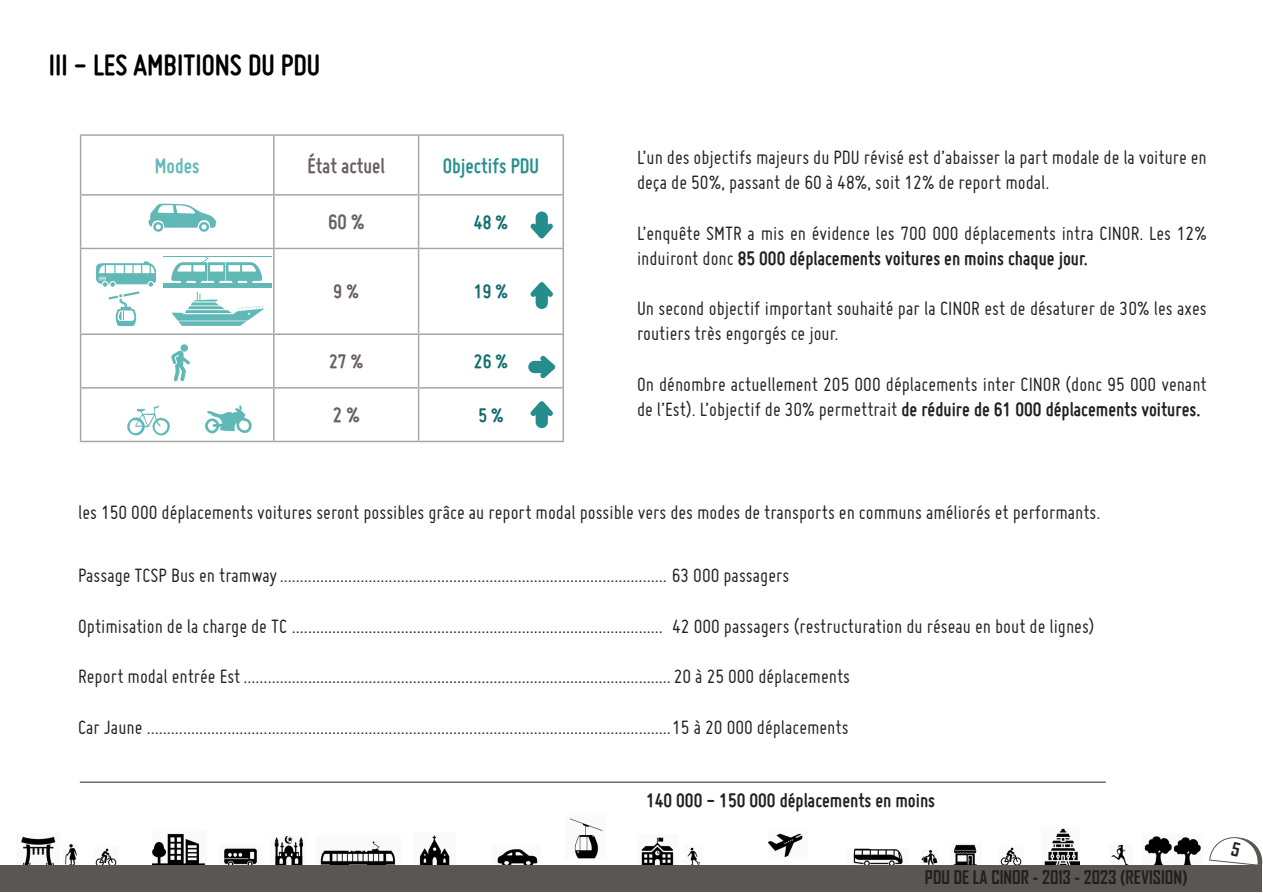
<style>
.page{position:relative;width:1263px;height:893px;background:#fff}
.page>*{position:absolute;margin:0;border:0;box-sizing:border-box;transform-origin:0 0}
.t1{font:700 31.5px "Miso";color:#000}
.t2{font:700 22.5px "Miso";color:#6a5f64}
.t3{font:700 22.5px "Miso";color:#27908d}
.t4{font:700 22.5px "Miso";color:#61b9b7}
.t5{font:21px/25.2px "Miso";color:#231f20}
.t6{font:700 21px "Miso";color:#231f20}
.t7{font:700 21px "Miso";color:#685c61}
.t8{font:700 21px "Miso";color:#126c6e}
.t9{font:700 21px "Miso";color:#126d6f}
.t10{font:700 21px "Miso";color:#126d6e}
.t11{font:700 21px "Miso";color:#126a6c}
.t12{font:700 18px "Agency FB";color:#231f20}
.s1{font-weight:700}
</style>
<div class="page">
<img style="left:1174px;top:837px;width:27px;height:28px">
<img style="left:419px;top:835px;width:31px;height:30px">
<img style="left:224px;top:848px;width:33px;height:17px">
<img style="left:65px;top:844px;width:12px;height:21px">
<img style="left:1000px;top:847px;width:22px;height:18px">
<img style="left:641px;top:837px;width:33px;height:28px">
<img style="left:922px;top:850px;width:16px;height:15px">
<img style="left:953px;top:844px;width:24px;height:21px">
<img style="left:1144px;top:836px;width:28px;height:29px">
<img style="left:497px;top:849px;width:41px;height:16px">
<img style="left:1044px;top:828px;width:36px;height:37px">
<img style="left:152px;top:833px;width:54px;height:32px">
<img style="left:274px;top:836px;width:29px;height:29px">
<img style="left:687px;top:847px;width:13px;height:18px">
<img style="left:853px;top:848px;width:50px;height:17px">
<img style="left:320px;top:841px;width:76px;height:24px">
<img style="left:21px;top:836px;width:35px;height:29px">
<img style="left:1111px;top:844px;width:18px;height:21px">
<img style="left:95px;top:848px;width:22px;height:17px">
<div style="left:1px;top:865px;width:1261px;height:27px;background:#5b5651"></div>
<img style="left:569px;top:818px;width:34px;height:41px">
<img style="left:769px;top:833px;width:34px;height:24px">
<hr style="left:80px;top:134px;width:194px;height:2px;background:#a4a7a7">
<hr style="left:80px;top:136px;width:1px;height:58px;background:#a4a7a7">
<hr style="left:274px;top:134px;width:145px;height:2px;background:#a4a7a7">
<hr style="left:273px;top:136px;width:2px;height:58px;background:#a4a7a7">
<hr style="left:419px;top:134px;width:145px;height:2px;background:#a4a7a7">
<hr style="left:418px;top:136px;width:1px;height:58px;background:#a4a7a7">
<hr style="left:562px;top:136px;width:2px;height:58px;background:#a4a7a7">
<hr style="left:80px;top:194px;width:194px;height:2px;background:#a4a7a7">
<hr style="left:80px;top:196px;width:1px;height:52px;background:#a4a7a7">
<hr style="left:274px;top:194px;width:145px;height:2px;background:#a4a7a7">
<hr style="left:273px;top:196px;width:2px;height:52px;background:#a4a7a7">
<hr style="left:419px;top:194px;width:145px;height:2px;background:#a4a7a7">
<hr style="left:418px;top:196px;width:1px;height:52px;background:#a4a7a7">
<hr style="left:562px;top:196px;width:2px;height:52px;background:#a4a7a7">
<hr style="left:80px;top:248px;width:194px;height:1px;background:#a4a7a7">
<hr style="left:80px;top:249px;width:1px;height:84px;background:#a4a7a7">
<hr style="left:274px;top:248px;width:145px;height:1px;background:#a4a7a7">
<hr style="left:273px;top:249px;width:2px;height:84px;background:#a4a7a7">
<hr style="left:419px;top:248px;width:145px;height:1px;background:#a4a7a7">
<hr style="left:418px;top:249px;width:1px;height:84px;background:#a4a7a7">
<hr style="left:562px;top:249px;width:2px;height:84px;background:#a4a7a7">
<hr style="left:80px;top:333px;width:194px;height:2px;background:#a4a7a7">
<hr style="left:80px;top:335px;width:1px;height:52px;background:#a4a7a7">
<hr style="left:274px;top:333px;width:145px;height:2px;background:#a4a7a7">
<hr style="left:273px;top:335px;width:2px;height:52px;background:#a4a7a7">
<hr style="left:419px;top:333px;width:145px;height:2px;background:#a4a7a7">
<hr style="left:418px;top:335px;width:1px;height:52px;background:#a4a7a7">
<hr style="left:562px;top:335px;width:2px;height:52px;background:#a4a7a7">
<hr style="left:80px;top:387px;width:194px;height:2px;background:#a4a7a7">
<hr style="left:80px;top:389px;width:1px;height:52px;background:#a4a7a7">
<hr style="left:274px;top:387px;width:145px;height:2px;background:#a4a7a7">
<hr style="left:273px;top:389px;width:2px;height:52px;background:#a4a7a7">
<hr style="left:419px;top:387px;width:145px;height:2px;background:#a4a7a7">
<hr style="left:418px;top:389px;width:1px;height:52px;background:#a4a7a7">
<hr style="left:562px;top:389px;width:2px;height:52px;background:#a4a7a7">
<hr style="left:80px;top:441px;width:194px;height:1px;background:#a4a7a7">
<hr style="left:274px;top:441px;width:145px;height:1px;background:#a4a7a7">
<hr style="left:419px;top:441px;width:145px;height:1px;background:#a4a7a7">
<svg style="left:205px;top:405px;width:47px;height:28px"></svg>
<svg style="left:149px;top:204px;width:67px;height:28px"></svg>
<svg style="left:127px;top:405px;width:43px;height:31px"></svg>
<div style="left:181px;top:344px;width:7px;height:8px;background:#61b9b7;border-radius:50%"></div>
<svg style="left:171px;top:351px;width:19px;height:30px"></svg>
<svg style="left:531px;top:212px;width:22px;height:26px"></svg>
<svg style="left:531px;top:282px;width:22px;height:27px"></svg>
<svg style="left:531px;top:401px;width:22px;height:27px"></svg>
<svg style="left:528px;top:356px;width:27px;height:22px"></svg>
<div style="left:163px;top:283px;width:108px;height:5px;background:#61b9b7"></div>
<hr style="left:163px;top:256px;width:108px;height:1px;background:#61b9b7">
<svg style="left:171px;top:257px;width:92px;height:26px"></svg>
<svg style="left:96px;top:261px;width:60px;height:65px"></svg>
<svg style="left:171px;top:292px;width:94px;height:34px"></svg>
<hr style="left:80px;top:782px;width:1026px;height:1px;background:#231f20">
<svg style="left:1209px;top:837px;width:54px;height:28px"></svg>
<p class="t1" style="left:49px;top:47px;width:273px">III - LES AMBITIONS DU PDU</p>
<p class="t4" style="left:155px;top:153px;width:46px">Modes</p>
<p class="t2" style="left:307px;top:153px;width:79px">État actuel</p>
<p class="t3" style="left:443px;top:153px;width:98px">Objectifs PDU</p>
<p class="t2" style="left:328px;top:209px;width:38px">60 %</p>
<p class="t8" style="left:474px;top:210px;width:35px">48 %</p>
<p class="t7" style="left:334px;top:280px;width:27px">9 %</p>
<p class="t9" style="left:474px;top:280px;width:35px">19 %</p>
<p class="t7" style="left:329px;top:349px;width:35px">27 %</p>
<p class="t10" style="left:474px;top:349px;width:35px">26 %</p>
<p class="t2" style="left:333px;top:402px;width:29px">2 %</p>
<p class="t11" style="left:478px;top:403px;width:27px">5 %</p>
<p class="t5" style="left:637px;top:144px;width:571px">L’un des objectifs majeurs du PDU révisé est d’abaisser la part modale de la voiture en deça de 50%, passant de 60 à 48%, soit 12% de report modal.</p>
<p class="t5" style="left:637px;top:220px;width:571px">L’enquête SMTR a mis en évidence les 700 000 déplacements intra CINOR. Les 12% induiront donc <span class="s1">85 000 déplacements voitures en moins chaque jour.</span></p>
<p class="t5" style="left:637px;top:295px;width:571px">Un second objectif important souhaité par la CINOR est de désaturer de 30% les axes routiers très engorgés ce jour.</p>
<p class="t5" style="left:637px;top:371px;width:571px">On dénombre actuellement 205 000 déplacements inter CINOR (donc 95 000 venant de l’Est). L’objectif de 30% permettrait <span class="s1">de réduire de 61 000 déplacements voitures.</span></p>
<p class="t5" style="left:78px;top:500px;width:1024px">les 150 000 déplacements voitures seront possibles grâce au report modal possible vers des modes de transports en communs améliorés et performants.</p>
<p class="t5" style="left:78px;top:563px;width:713px">Passage TCSP Bus en tramway................................................................................................ 63 000 passagers</p>
<p class="t5" style="left:78px;top:613px;width:1018px">Optimisation de la charge de TC ............................................................................................ 42 000 passagers (restructuration du réseau en bout de lignes)</p>
<p class="t5" style="left:78px;top:664px;width:773px">Report modal entrée Est.......................................................................................................... 20 à 25 000 déplacements</p>
<p class="t5" style="left:78px;top:714px;width:772px">Car Jaune ..................................................................................................................................15 à 20 000 déplacements</p>
<p class="t6" style="left:646px;top:788px;width:291px">140 000 - 150 000 déplacements en moins</p>
<p class="t12" style="left:925px;top:865px;width:264px">PDU DE LA CINOR - 2013 - 2023 (REVISION)</p>
</div>
